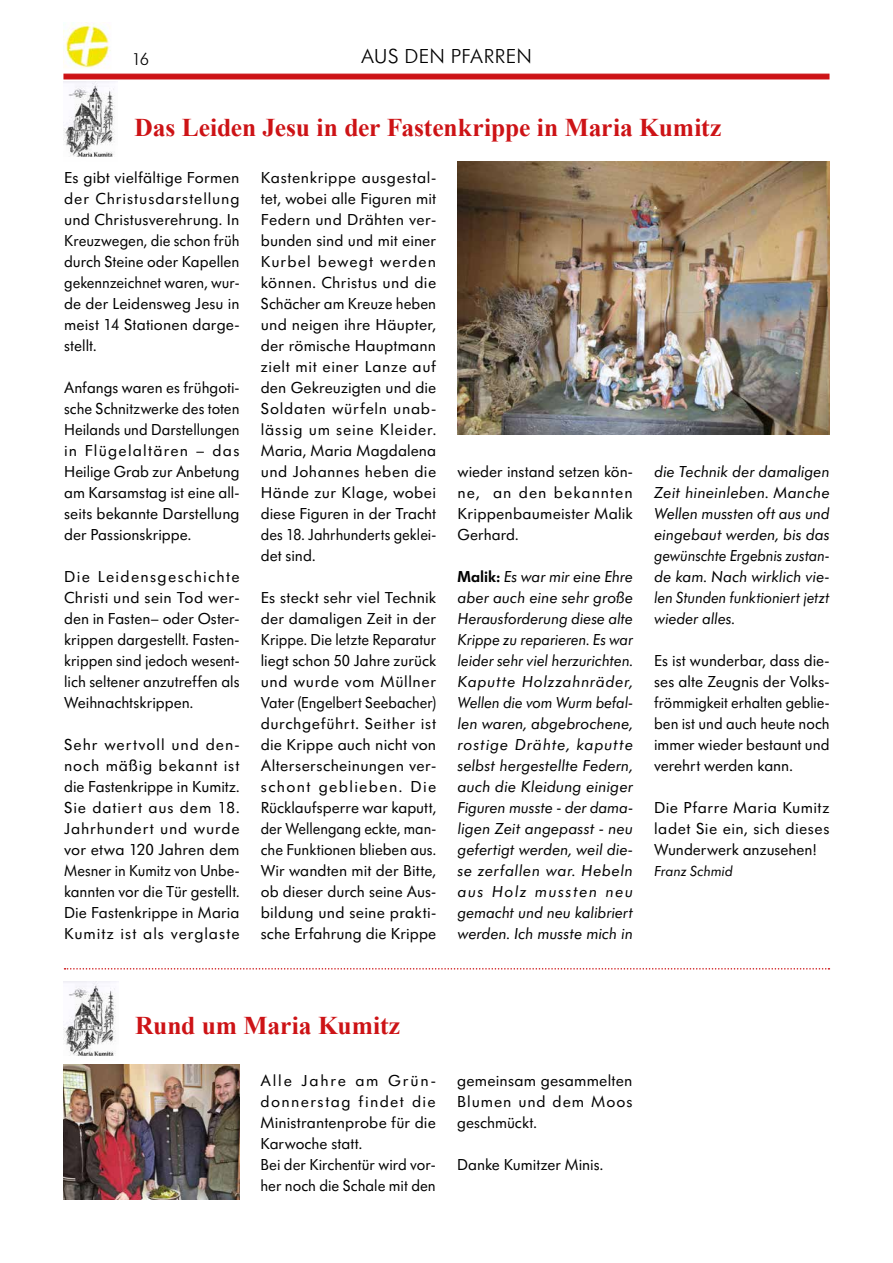
<style>
.page{position:relative;width:893px;height:1263px;background:#fff}
.page>*{position:absolute;margin:0;border:0;box-sizing:border-box;transform-origin:0 0}
.t1{font:700 25.5px "Times New Roman";letter-spacing:-.005em;color:#cd1316}
.t2{font:300 21px "Futura SB";letter-spacing:.025em;color:#000}
.t3{font:300 18px "Futura SB";color:#000}
.t4{font:16.5px/21px "Futura SB";letter-spacing:.005em;color:#000;text-align:justify}
.t5{font:italic 16.5px/21px "Futura SB";letter-spacing:-.005em;color:#000;text-align:justify}
.t6{font:italic 15px "Futura SB";color:#000}
.s1{font-family:"Futura SB Dem Bol";font-style:normal}
</style>
<div class="page">
<div style="left:64px;top:74px;width:765px;height:5px;background:#cd1316"></div>
<img style="left:64px;top:23px;width:47px;height:46px">
<svg style="left:65px;top:968px;width:764px;height:1px"></svg>
<img style="left:64px;top:981px;width:52px;height:75px">
<img style="left:63px;top:82px;width:52px;height:75px">
<img style="left:457px;top:162px;width:372px;height:273px">
<img style="left:64px;top:1065px;width:175px;height:134px">
<p class="t3" style="left:132px;top:49px;width:19px">16</p>
<p class="t2" style="left:361px;top:45px;width:172px">AUS DEN PFARREN</p>
<h1 class="t1" style="left:135px;top:109px;width:588px">Das Leiden Jesu in der Fastenkrippe in Maria Kumitz</h1>
<p class="t4" style="left:64px;top:167px;width:177px">Es gibt vielfältige Formen der Christusdarstellung und Christusverehrung. In Kreuzwegen, die schon früh durch Steine oder Kapellen gekennzeichnet waren, wur&shy;de der Leidensweg Jesu in meist 14 Stationen darge&shy;stellt.</p>
<p class="t4" style="left:64px;top:377px;width:177px">Anfangs waren es frühgoti&shy;sche Schnitzwerke des toten Heilands und Darstellungen in Flügelaltären – das Heilige Grab zur Anbetung am Karsamstag ist eine all&shy;seits bekannte Darstellung der Passionskrippe.</p>
<p class="t4" style="left:64px;top:566px;width:177px">Die Leidensgeschichte Christi und sein Tod wer&shy;den in Fasten– oder Oster&shy;krippen dargestellt. Fasten&shy;krippen sind jedoch wesent&shy;lich seltener anzutreffen als Weihnachtskrippen.</p>
<p class="t4" style="left:64px;top:734px;width:177px">Sehr wertvoll und den&shy;noch mäßig bekannt ist die Fastenkrippe in Kumitz.<br>Sie datiert aus dem 18.<br>Jahrhundert und wurde vor etwa 120 Jahren dem Mesner in Kumitz von Unbe&shy;kannten vor die Tür gestellt.<br>Die Fastenkrippe in Maria Kumitz ist als verglaste</p>
<p class="t4" style="left:261px;top:167px;width:177px">Kastenkrippe ausgestal&shy;tet, wobei alle Figuren mit Federn und Drähten ver&shy;bunden sind und mit einer Kurbel bewegt werden können. Christus und die Schächer am Kreuze heben und neigen ihre Häupter, der römische Hauptmann zielt mit einer Lanze auf den Gekreuzigten und die Soldaten würfeln unab&shy;lässig um seine Kleider.<br>Maria, Maria Magdalena und Johannes heben die Hände zur Klage, wobei diese Figuren in der Tracht des 18. Jahrhunderts geklei&shy;det sind.</p>
<p class="t4" style="left:261px;top:587px;width:177px">Es steckt sehr viel Technik der damaligen Zeit in der Krippe. Die letzte Reparatur liegt schon 50 Jahre zurück und wurde vom Müllner Vater (Engelbert Seebacher) durchgeführt. Seither ist die Krippe auch nicht von Alterserscheinungen ver&shy;schont geblieben. Die Rücklaufsperre war kaputt, der Wellengang eckte, man&shy;che Funktionen blieben aus.<br>Wir wandten mit der Bitte, ob dieser durch seine Aus&shy;bildung und seine prakti&shy;sche Erfahrung die Krippe</p>
<p class="t4" style="left:457px;top:461px;width:177px">wieder instand setzen kön&shy;ne, an den bekannten Krippenbaumeister Malik Gerhard.</p>
<p class="t5" style="left:457px;top:566px;width:177px"><span class="s1">Malik:</span> Es war mir eine Ehre aber auch eine sehr große Herausforderung diese alte Krippe zu reparieren. Es war leider sehr viel herzurichten.<br>Kaputte Holzzahnräder, Wellen die vom Wurm befal&shy;len waren, abgebrochene, rostige Drähte, kaputte selbst hergestellte Federn, auch die Kleidung einiger Figuren musste - der dama&shy;ligen Zeit angepasst - neu gefertigt werden, weil die&shy;se zerfallen war. Hebeln aus Holz mussten neu gemacht und neu kalibriert werden. Ich musste mich in</p>
<p class="t5" style="left:654px;top:461px;width:177px">die Technik der damaligen Zeit hineinleben. Manche Wellen mussten oft aus und eingebaut werden, bis das gewünschte Ergebnis zustan&shy;de kam. Nach wirklich vie&shy;len Stunden funktioniert jetzt wieder alles.</p>
<p class="t4" style="left:654px;top:650px;width:177px">Es ist wunderbar, dass die&shy;ses alte Zeugnis der Volks&shy;frömmigkeit erhalten geblie&shy;ben ist und auch heute noch immer wieder bestaunt und verehrt werden kann.</p>
<p class="t4" style="left:654px;top:797px;width:177px">Die Pfarre Maria Kumitz ladet Sie ein, sich dieses Wunderwerk anzusehen!</p>
<p class="t6" style="left:654px;top:863px;width:80px">Franz Schmid</p>
<h1 class="t1" style="left:135px;top:1007px;width:266px">Rund um Maria Kumitz</h1>
<p class="t4" style="left:260px;top:1070px;width:177px;text-align:left">Alle Jahre am Grün&shy;donnerstag findet die<br>Ministrantenprobe für die<br>Karwoche statt.<br>Bei der Kirchentür wird vor&shy;her noch die Schale mit den</p>
<p class="t4" style="left:457px;top:1070px;width:177px">gemeinsam gesammelten Blumen und dem Moos geschmückt.</p>
<p class="t4" style="left:457px;top:1154px;width:148px">Danke Kumitzer Minis.</p>
</div>
